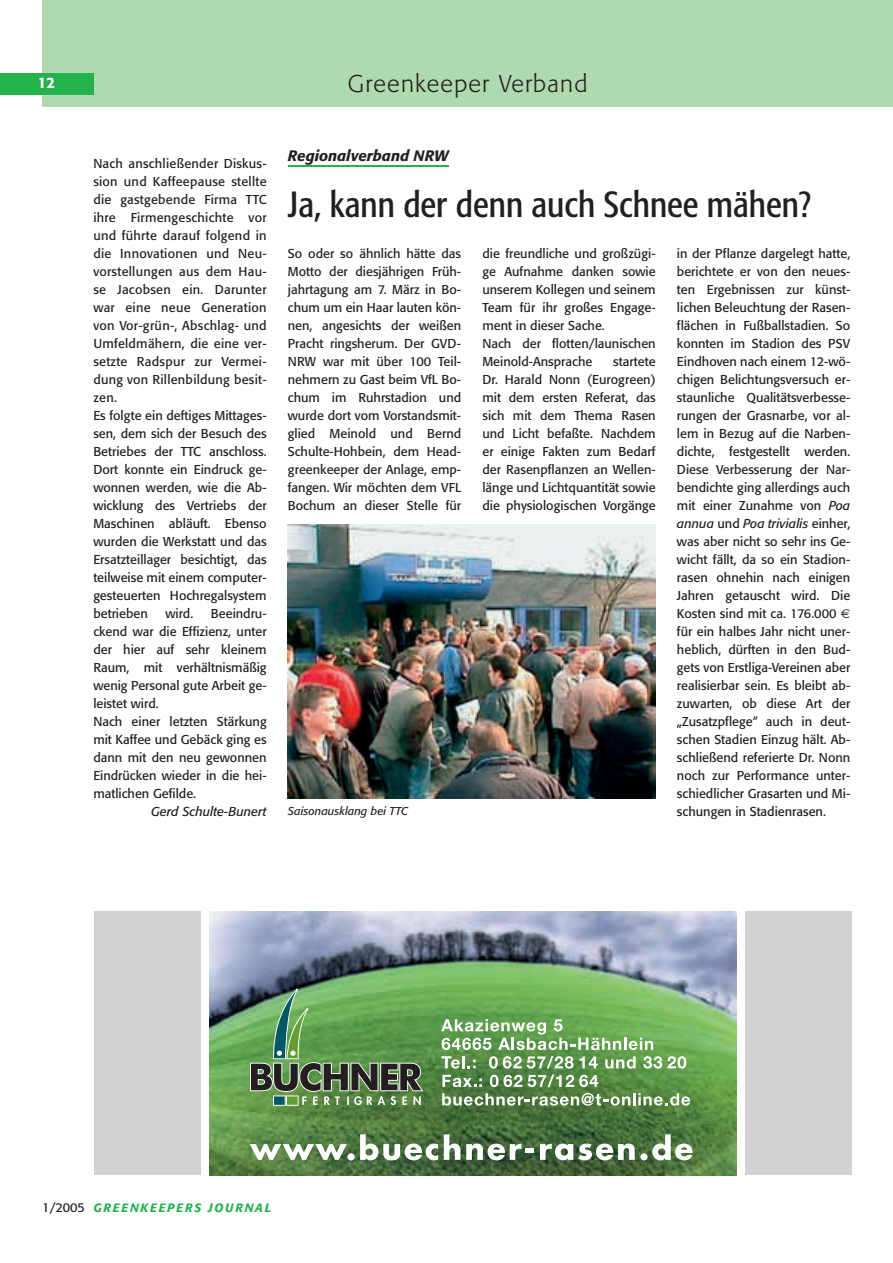
<style>
.page{position:relative;width:893px;height:1263px;background:#fff}
.page>*{position:absolute;margin:0;border:0;box-sizing:border-box;transform-origin:0 0}
.t1{font:36px "Formata Condensed BQ";color:#231f20}
.t2{font:300 24px "Formata";letter-spacing:.05em;color:#231f20}
.t3{font:italic 500 15px "Formata";color:#231f20}
.t4{font:500 15px "Formata";color:#fff}
.t5{font:12.75px/18px "Formata";color:#231f20;text-align:justify}
.t6{font:12.75px/18px "Formata";letter-spacing:.02em;color:#231f20}
.t7{font:italic 12.75px "Formata";color:#231f20}
.t8{font:italic 500 12px "Formata";letter-spacing:.15em;color:#23b24b}
.t9{font:italic 11.25px "Formata";color:#231f20}
.s1{font-style:italic}
.s2{font-family:"Euro Sans"}
.s3{font-weight:400;font-style:normal;font-size:12.75px;color:#231f20}
</style>
<div class="page">
<div style="left:42px;top:0;width:851px;height:107px;background:#afd9ae"></div>
<div style="left:0;top:73px;width:93px;height:21px;background:#23b24b"></div>
<hr style="left:288px;top:166px;width:160px;height:1px;background:#23b24b">
<img style="left:288px;top:525px;width:368px;height:273px">
<img style="left:210px;top:912px;width:527px;height:263px">
<svg style="left:250px;top:1144px;width:97px;height:16px"></svg>
<div style="left:347px;top:1153px;width:8px;height:7px;background:#fff;border-radius:50%"></div>
<svg style="left:360px;top:1134px;width:78px;height:26px"></svg>
<svg style="left:444px;top:1134px;width:16px;height:26px"></svg>
<svg style="left:466px;top:1143px;width:68px;height:17px"></svg>
<svg style="left:540px;top:1143px;width:95px;height:17px"></svg>
<div style="left:640px;top:1153px;width:8px;height:7px;background:#fff;border-radius:50%"></div>
<svg style="left:652px;top:1134px;width:41px;height:26px"></svg>
<svg style="left:442px;top:1093px;width:248px;height:13px"></svg>
<svg style="left:442px;top:1075px;width:40px;height:12px"></svg>
<svg style="left:441px;top:1056px;width:35px;height:12px"></svg>
<svg style="left:489px;top:1056px;width:109px;height:31px"></svg>
<svg style="left:605px;top:1056px;width:31px;height:12px"></svg>
<svg style="left:643px;top:1056px;width:43px;height:12px"></svg>
<svg style="left:441px;top:1019px;width:212px;height:31px"></svg>
<svg style="left:250px;top:988px;width:173px;height:118px;background:#619057"></svg>
<div style="left:95px;top:912px;width:106px;height:263px;background:#d1d2d4"></div>
<div style="left:745px;top:912px;width:107px;height:263px;background:#d1d2d4"></div>
<p class="t4" style="left:38px;top:76px;width:19px">12</p>
<h2 class="t2" style="left:348px;top:73px;width:241px">Greenkeeper Verband</h2>
<p class="t6" style="left:93px;top:155px;width:175px">Nach anschließender Diskus&shy;sion und Kaffeepause stellte die gastgebende Firma TTC ihre Firmengeschichte vor und führte darauf folgend in die Innovationen und Neu&shy;vorstellungen aus dem Hau&shy;se Jacobsen ein. Darunter war eine neue Generation von Vor-grün-, Abschlag- und<br>Umfeldmähern, die eine ver&shy;setzte Radspur zur Vermei&shy;dung von Rillenbildung besit&shy;zen.<br>Es folgte ein deftiges Mittages&shy;sen, dem sich der Besuch des<br>Betriebes der TTC anschloss.<br>Dort konnte ein Eindruck ge&shy;wonnen werden, wie die Ab&shy;wicklung des Vertriebs der<br>Maschinen abläuft. Ebenso wurden die Werkstatt und das<br>Ersatzteillager besichtigt, das teilweise mit einem computer&shy;gesteuerten Hochregalsystem betrieben</p>
<p class="t5" style="left:93px;top:605px;width:175px;text-align:left;text-indent:118px">Beeindru&shy;ckend war die Effizienz, unter der hier auf sehr kleinem<br>Raum, mit verhältnismäßig wenig Personal gute Arbeit ge&shy;leistet wird.<br>Nach einer letzten Stärkung mit Kaffee und Gebäck ging es dann mit den neu gewonnen<br>Eindrücken wieder in die hei&shy;matlichen Gefilde.</p>
<p class="t7" style="left:151px;top:805px;width:117px">Gerd Schulte-Bunert</p>
<p class="t5" style="left:165px;top:605px;width:29px">wird.</p>
<p class="t3" style="left:288px;top:149px;width:162px">Regionalverband NRW</p>
<h1 class="t1" style="left:288px;top:190px;width:525px">Ja, kann der denn auch Schnee mähen?</h1>
<p class="t5" style="left:288px;top:245px;width:175px">So oder so ähnlich hätte das Motto der diesjährigen Früh&shy;jahrtagung am 7. März in Bo&shy;chum um ein Haar lauten kön&shy;nen, angesichts der weißen Pracht ringsherum. Der GVD-NRW war mit über 100 Teil&shy;nehmern zu Gast beim VfL Bo&shy;chum im Ruhrstadion und wurde dort vom Vorstandsmit&shy;glied Meinold und Bernd Schulte-Hohbein, dem Head&shy;greenkeeper der Anlage, emp&shy;fangen. Wir möchten dem VFL Bochum an dieser Stelle für</p>
<p class="t5" style="left:482px;top:245px;width:175px;text-align:left">die freundliche und großzügi&shy;ge Aufnahme danken sowie unserem Kollegen und seinem<br>Team für ihr großes Engage&shy;ment in dieser Sache.<br>Nach der flotten/launischen<br>Meinold-Ansprache</p>
<p class="t5" style="left:677px;top:245px;width:175px">in der Pflanze dargelegt hatte, berichtete er von den neues&shy;ten Ergebnissen zur künst&shy;lichen Beleuchtung der Rasen&shy;flächen in Fußballstadien. So konnten im Stadion des PSV Eindhoven nach einem 12-wö&shy;chigen Belichtungsversuch er&shy;staunliche Qualitätsverbesse&shy;rungen der Grasnarbe, vor al&shy;lem in Bezug auf die Narben&shy;dichte, festgestellt werden.<br>Diese Verbesserung der Nar&shy;bendichte ging allerdings auch mit einer Zunahme von <span class="s1">Poa annua</span> und <span class="s1">Poa trivialis</span> einher, was aber nicht so sehr ins Ge&shy;wicht fällt, da so ein Stadion&shy;rasen ohnehin nach einigen Jahren getauscht wird. Die Kosten sind mit ca. 176.000 <span class="s2">€ </span>für ein halbes Jahr nicht uner&shy;heblich, dürften in den Bud&shy;gets von Erstliga-Vereinen aber realisierbar sein. Es bleibt ab&shy;zuwarten, ob diese Art der „Zusatzpflege“ auch in deut&shy;schen Stadien Einzug hält. Ab&shy;schließend referierte Dr. Nonn noch zur Performance unter&shy;schiedlicher Grasarten und Mi-</p>
<p class="t5" style="left:482px;top:353px;width:175px;text-indent:131px">startete Dr. Harald Nonn (Eurogreen) mit dem ersten Referat, das sich mit dem Thema Rasen und Licht befaßte. Nachdem er einige Fakten zum Bedarf der Rasenpflanzen an Wellen&shy;länge und Lichtquantität sowie die physiologischen Vorgänge</p>
<p class="t9" style="left:288px;top:806px;width:122px">Saisonausklang bei TTC</p>
<p class="t5" style="left:677px;top:803px;width:150px">schungen in Stadienrasen.</p>
<p class="t8" style="left:42px;top:1202px;width:230px"><span class="s3">1/2005</span> GREENKEEPERS JOURNAL</p>
</div>
